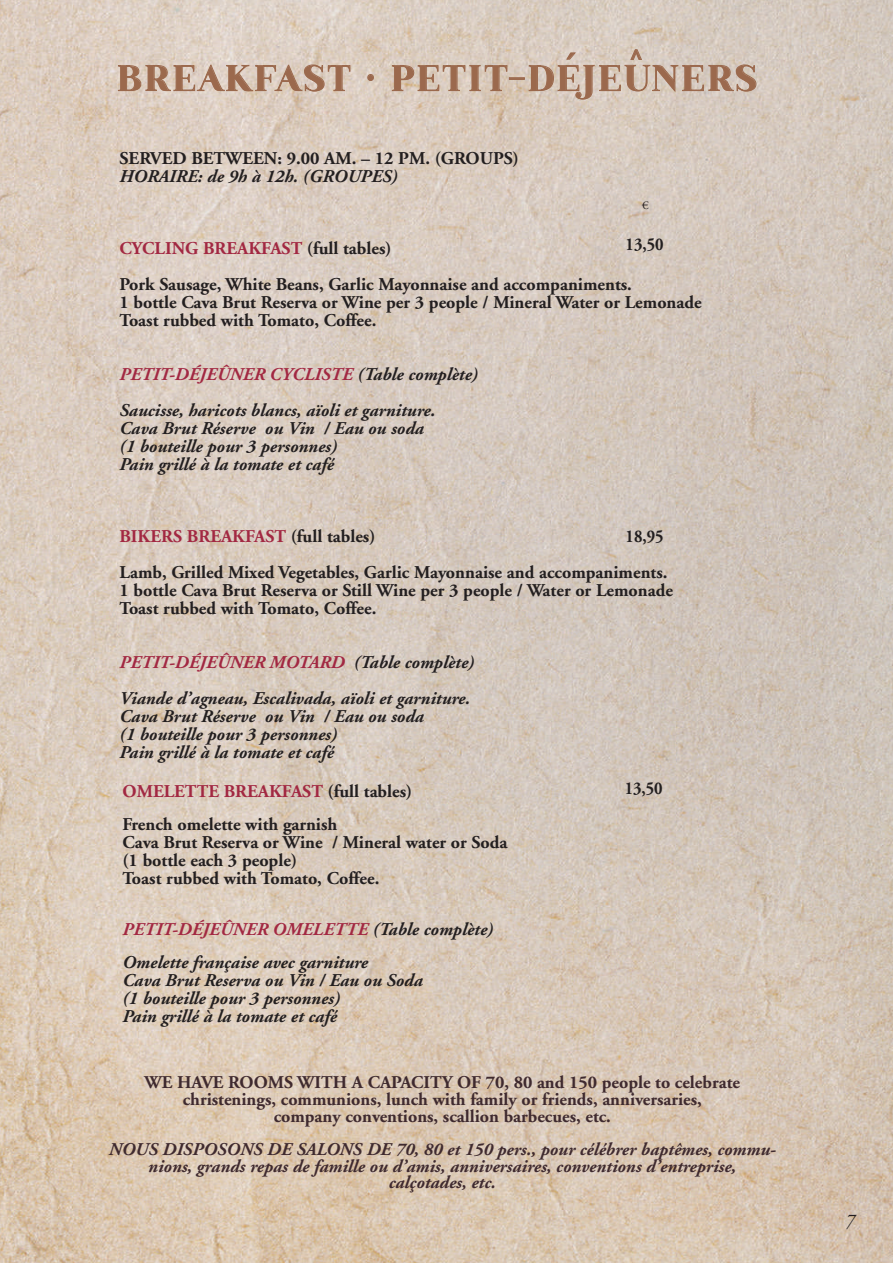
<style>
.page{position:relative;width:893px;height:1263px;background:#fff}
.page>*{position:absolute;margin:0;border:0;box-sizing:border-box;transform-origin:0 0}
.t1{font:43.5px "Myriad Pro";color:#9b694d}
.t2{font:37.5px "Abigail";letter-spacing:.05em;color:#9b694d}
.t3{font:italic 21px "Adobe Garamond LT";color:#231f20;scale:.88 1}
.t4{font:700 18px/18px "Adobe Garamond LT";color:#231f20}
.t5{font:italic 700 18px/18px "Adobe Garamond LT";color:#231f20}
.t6{font:700 18px/16.6px "Adobe Garamond LT";color:#3f2a2f;text-align:center}
.t7{font:italic 700 18px/16.6px "Adobe Garamond LT";color:#3f2a2f;text-align:center}
.t8{font:700 18px "Adobe Garamond LT";color:#a22842}
.t9{font:700 18px "Adobe Garamond LT";color:#231f20;scale:.9 1}
.t10{font:12px "Adobe Garamond LT";color:#231f20}
.s1{color:#a22842}
.s2{color:#231f20}
</style>
<div class="page">
<img style="left:0;top:0;width:893px;height:1263px">
<svg style="left:118px;top:61px;width:232px;height:31px;background:#d2bdae"></svg>
<svg style="left:367px;top:74px;width:7px;height:7px"></svg>
<svg style="left:392px;top:65px;width:115px;height:26px;background:#cdb7a6"></svg>
<div style="left:509px;top:77px;width:16px;height:3px;border:1px solid #9b694d"></div>
<svg style="left:529px;top:49px;width:227px;height:50px;background:#d1bfb2"></svg>
<h1 class="t1" style="left:563px;top:45px;width:82px">´ <sup>^</sup></h1>
<h2 class="t2" style="left:117px;top:62px;width:642px">BREAKFAST · PETIT-DEJEUNERS</h2>
<p class="t4" style="left:120px;top:149px;width:401px">SERVED BETWEEN: 9.00 AM. – 12 PM. (GROUPS)</p>
<p class="t5" style="left:120px;top:167px;width:280px">HORAIRE: de 9h à 12h. (GROUPES)</p>
<p class="t10" style="left:642px;top:198px;width:8px">€</p>
<p class="t9" style="left:626px;top:234px;width:44px">13,50</p>
<p class="t4" style="left:120px;top:230px;width:514px;line-height:36px"><span class="s1">CYCLING BREAKFAST</span> (full tables)<br>Pork Sausage, White Beans, Garlic Mayonnaise and accompaniments.</p>
<p class="t4" style="left:120px;top:293px;width:584px">1 bottle Cava Brut Reserva or Wine per 3 people / Mineral Water or Lemonade<br>Toast rubbed with Tomato, Coffee.</p>
<p class="t5" style="left:120px;top:356px;width:360px;line-height:36px"><span class="s1">PETIT-DÉJEÛNER CYCLISTE</span> (Table complète)<br>Saucisse, haricots blancs, aïoli et garniture.</p>
<p class="t5" style="left:120px;top:419px;width:306px">Cava Brut Réserve ou Vin / Eau ou soda (1 bouteille pour 3 personnes)<br>Pain grillé à la tomate et café</p>
<p class="t4" style="left:120px;top:518px;width:549px;line-height:36px"><span class="s1">BIKERS BREAKFAST</span> (full tables)<br>Lamb, Grilled Mixed Vegetables, Garlic Mayonnaise and accompaniments.</p>
<p class="t4" style="left:120px;top:581px;width:555px">1 bottle Cava Brut Reserva or Still Wine per 3 people / Water or Lemonade<br>Toast rubbed with Tomato, Coffee.</p>
<p class="t5" style="left:120px;top:644px;width:356px;line-height:36px"><span class="s1">PETIT-DÉJEÛNER MOTARD</span> (Table complète)<br>Viande d’agneau, Escalivada, aïoli et garniture.</p>
<p class="t5" style="left:120px;top:707px;width:306px">Cava Brut Réserve ou Vin / Eau ou soda (1 bouteille pour 3 personnes)<br>Pain grillé à la tomate et café</p>
<p class="t9" style="left:626px;top:525px;width:44px">18,95</p>
<p class="t8" style="left:123px;top:781px;width:291px">OMELETTE BREAKFAST <span class="s2">(full tables)</span></p>
<p class="t9" style="left:625px;top:777px;width:44px">13,50</p>
<p class="t4" style="left:123px;top:816px;width:386px">French omelette with garnish<br>Cava Brut Reserva or Wine / Mineral water or Soda (1 bottle each 3 people)<br>Toast rubbed with Tomato, Coffee.</p>
<p class="t5" style="left:123px;top:913px;width:372px;line-height:33px"><span class="s1">PETIT-DÉJEÛNER OMELETTE</span> (Table complète)<br>Omelette française avec garniture</p>
<p class="t5" style="left:123px;top:972px;width:302px">Cava Brut Reserva ou Vin / Eau ou Soda (1 bouteille pour 3 personnes)<br>Pain grillé à la tomate et café</p>
<p class="t6" style="left:145px;top:1074px;width:597px">WE HAVE ROOMS WITH A CAPACITY OF 70, 80 and 150 people to celebrate christenings, communions, lunch with family or friends, anniversaries,<br>company conventions, scallion barbecues, etc.</p>
<p class="t7" style="left:109px;top:1141px;width:669px">NOUS DISPOSONS DE SALONS DE 70, 80 et 150 pers., pour célébrer baptêmes, commu&shy;nions, grands repas de famille ou d’amis, anniversaires, conventions d’entreprise, calçotades, etc.</p>
<p class="t3" style="left:845px;top:1208px;width:12px">7</p>
</div>
